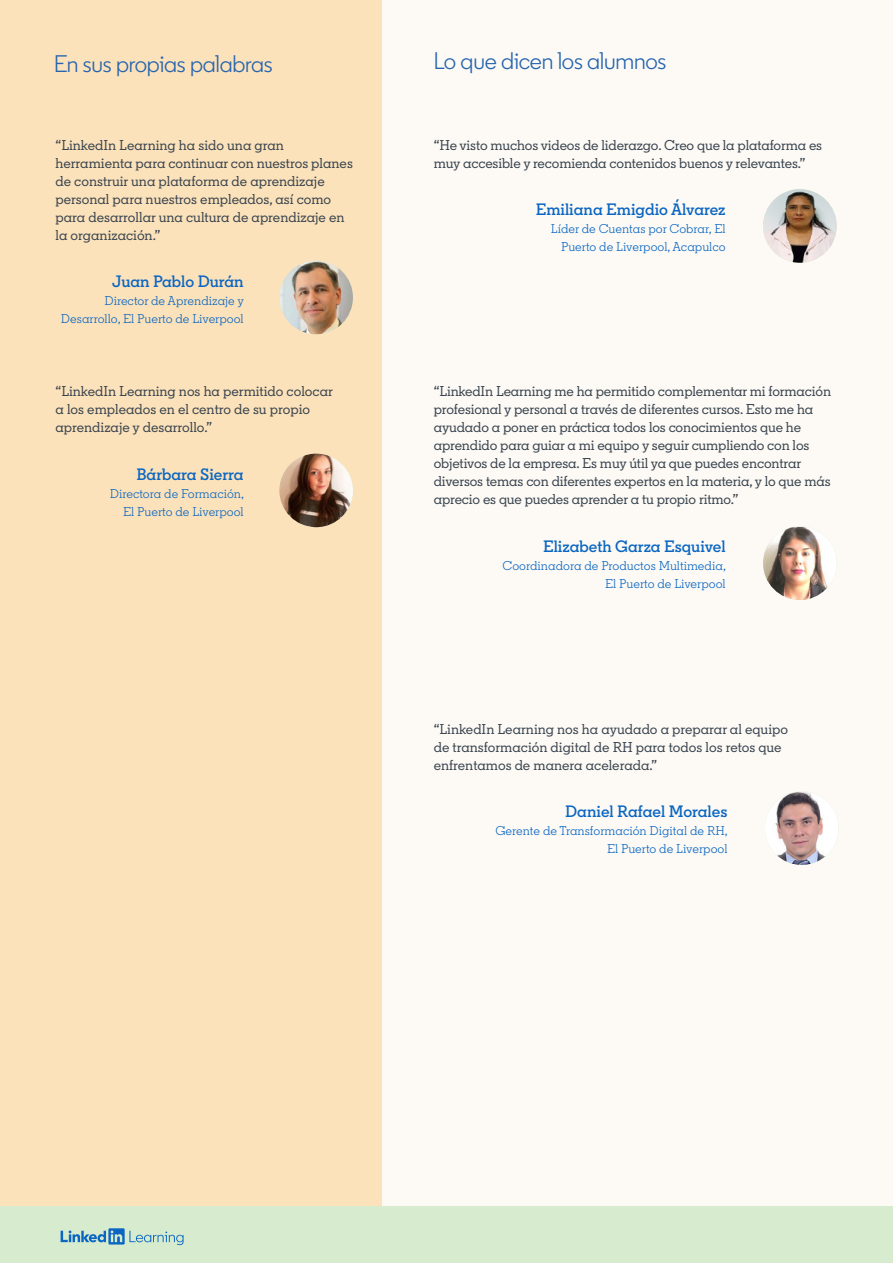
<style>
.page{position:relative;width:893px;height:1263px;background:#fdfaf5}
.page>*{position:absolute;margin:0;border:0;box-sizing:border-box;transform-origin:0 0}
.t1{font:24px "Community";letter-spacing:-.01em;color:#2664ae}
.t2{font:600 16.5px "Community Slab";color:#0a66c2}
.t3{font:500 14.25px/18px "Community Slab";letter-spacing:-.01em;color:#39444f}
.t4{font:12.75px/18px "Community Slab";color:#0a66c2;text-align:right}
</style>
<div class="page">
<div style="left:0;top:0;width:382px;height:1205px;background:#fce2ba"></div>
<div style="left:0;top:1206px;width:893px;height:57px;background:#d7ebce"></div>
<svg style="left:61px;top:1228px;width:123px;height:17px"></svg>
<img style="left:763px;top:189px;width:74px;height:74px;border-radius:37px">
<img style="left:765px;top:791px;width:73px;height:74px;border-radius:37px">
<img style="left:763px;top:527px;width:66px;height:73px">
<img style="left:279px;top:261px;width:74px;height:73px;border-radius:37px">
<img style="left:279px;top:454px;width:74px;height:73px;border-radius:37px">
<h1 class="t1" style="left:54px;top:49px;width:220px">En sus propias palabras</h1>
<p class="t3" style="left:55px;top:136px;width:299px">“LinkedIn Learning ha sido una gran herramienta para continuar con nuestros planes de construir una plataforma de aprendizaje personal para nuestros empleados, así como para desarrollar una cultura de aprendizaje en la organización.”</p>
<p class="t2" style="left:112px;top:271px;width:133px">Juan Pablo Durán</p>
<p class="t4" style="left:61px;top:291px;width:185px">Director de Aprendizaje y<br>Desarrollo, El Puerto de Liverpool</p>
<p class="t3" style="left:55px;top:382px;width:279px">“LinkedIn Learning nos ha permitido colocar a los empleados en el centro de su propio aprendizaje y desarrollo.”</p>
<p class="t2" style="left:136px;top:464px;width:109px">Bárbara Sierra</p>
<p class="t4" style="left:110px;top:484px;width:136px">Directora de Formación,<br>El Puerto de Liverpool</p>
<h1 class="t1" style="left:434px;top:46px;width:234px">Lo que dicen los alumnos</h1>
<p class="t3" style="left:434px;top:136px;width:390px">“He visto muchos videos de liderazgo. Creo que la plataforma es muy accesible y recomienda contenidos buenos y relevantes.”</p>
<p class="t2" style="left:536px;top:199px;width:191px">Emiliana Emigdio Álvarez</p>
<p class="t4" style="left:551px;top:220px;width:176px">Líder de Cuentas por Cobrar, El<br>Puerto de Liverpool, Acapulco</p>
<p class="t3" style="left:434px;top:382px;width:399px">“LinkedIn Learning me ha permitido complementar mi formación profesional y personal a través de diferentes cursos. Esto me ha ayudado a poner en práctica todos los conocimientos que he aprendido para guiar a mi equipo y seguir cumpliendo con los objetivos de la empresa. Es muy útil ya que puedes encontrar diversos temas con diferentes expertos en la materia, y lo que más aprecio es que puedes aprender a tu propio ritmo.”</p>
<p class="t2" style="left:543px;top:536px;width:184px">Elizabeth Garza Esquivel</p>
<p class="t4" style="left:503px;top:557px;width:225px">Coordinadora de Productos Multimedia,<br>El Puerto de Liverpool</p>
<p class="t3" style="left:434px;top:720px;width:356px">“LinkedIn Learning nos ha ayudado a preparar al equipo de transformación digital de RH para todos los retos que enfrentamos de manera acelerada.”</p>
<p class="t2" style="left:565px;top:801px;width:164px">Daniel Rafael Morales</p>
<p class="t4" style="left:495px;top:822px;width:234px">Gerente de Transformación Digital de RH,<br>El Puerto de Liverpool</p>
</div>
